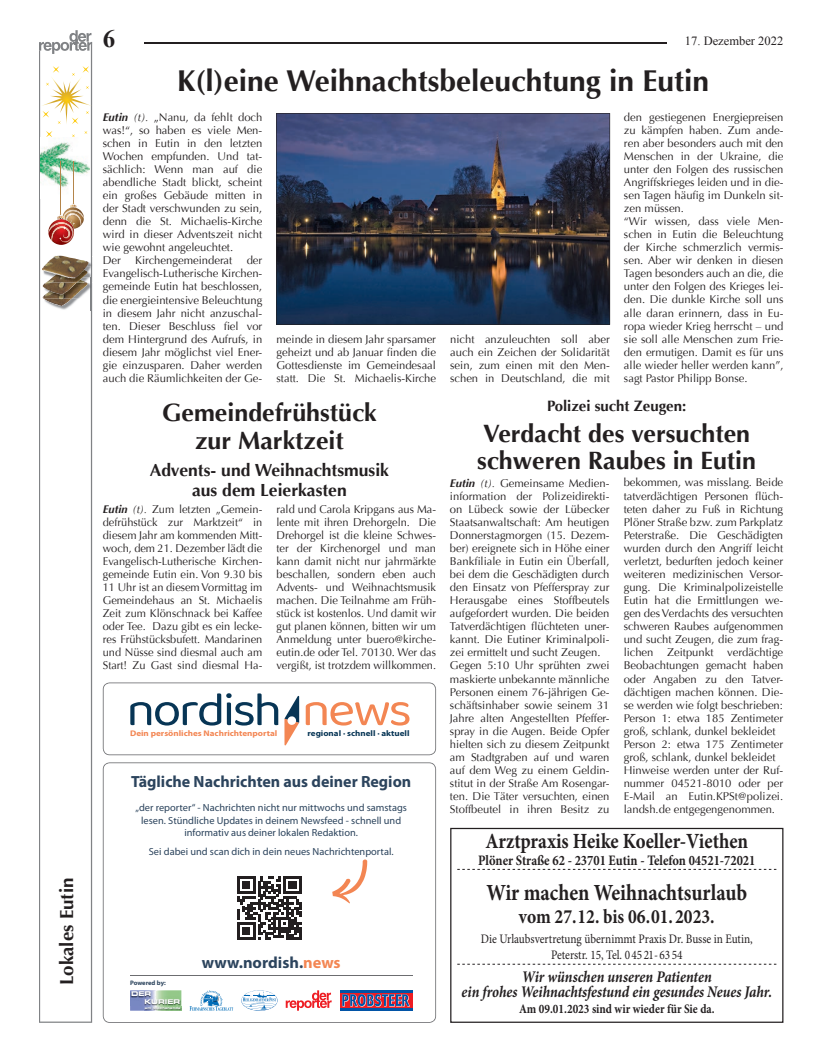
<style>
.page{position:relative;width:819px;height:1053px;background:#fff}
.page>*{position:absolute;margin:0;border:0;box-sizing:border-box;transform-origin:0 0}
.t1{font:700 30px "Optima";color:#231f20}
.t2{font:700 25px/27.5px "Optima";color:#231f20}
.t3{font:700 25px "Times New Roman";color:#231f20}
.t4{font:700 23.12px "Minion Pro";color:#231f20;scale:.87 1}
.t5{font:700 21.62px "Minion Pro";color:#231f20;scale:.87 1}
.t6{font:700 20.25px "Minion Pro";color:#231f20;scale:.87 1}
.t7{font:700 18.75px "Optima";color:#231f20}
.t8{font:700 17.5px/20px "Optima";color:#231f20;text-align:center}
.t9{font:italic 700 16.25px/15.9px "Minion Pro";letter-spacing:-.005em;color:#231f20;text-align:center;scale:.87 1}
.t10{font:700 16.25px "Myriad Pro";color:#2c445d}
.t11{font:700 15px "Optima";color:#231f20}
.t12{font:700 14.5px "Minion Pro";color:#231f20;scale:.87 1}
.t13{font:13px/15.9px "Minion Pro";color:#231f20;text-align:center;scale:.87 1}
.t14{font:700 13px "Minion Pro";color:#231f20;scale:.87 1}
.t15{font:12.5px "Times New Roman";color:#231f20}
.t16{font:11.25px/13px "Optima";color:#231f20;text-align:justify}
.t17{font:10.25px/12.4px "Myriad Pro";color:#2c445d;text-align:center}
.t18{font:700 8.12px "Myriad Pro";color:#f38653;scale:1.11 1}
.t19{font:700 8.12px "Myriad Pro";color:#073555;scale:1.11 1}
.t20{font:700 6.5px "Myriad Pro";letter-spacing:-.01em;color:#2c445d}
.t21{font:6.5px/7.4px "Eurostile LT Std Bold Ex 2";letter-spacing:-.01em;color:#fff}
.t22{font:3.12px "Eurostile Bold Extended Two";letter-spacing:.04em;color:#fff}
.s1{font-weight:700;font-style:italic}
.s2{font-style:italic}
.s3{color:#f38653}
</style>
<div class="page">
<hr style="left:144px;top:43px;width:522px;height:1px;background:#231f20">
<svg style="left:103px;top:762px;width:333px;height:260px"></svg>
<svg style="left:237px;top:876px;width:64px;height:63px"></svg>
<svg style="left:332px;top:858px;width:35px;height:45px"></svg>
<hr style="left:130px;top:975px;width:282px;height:1px;background:#6c6d70">
<svg style="left:103px;top:682px;width:333px;height:73px"></svg>
<svg style="left:286px;top:990px;width:45px;height:20px"></svg>
<svg style="left:189px;top:990px;width:44px;height:20px"></svg>
<svg style="left:241px;top:990px;width:36px;height:20px"></svg>
<svg style="left:130px;top:990px;width:51px;height:20px"></svg>
<img style="left:131px;top:991px;width:50px;height:14px">
<img style="left:144px;top:1006px;width:37px;height:4px">
<svg style="left:340px;top:992px;width:72px;height:16px"></svg>
<svg style="left:342px;top:994px;width:68px;height:12px"></svg>
<hr style="left:340px;top:990px;width:72px;height:2px;background:#0154a6">
<hr style="left:340px;top:1008px;width:72px;height:2px;background:#0154a6">
<div style="left:450px;top:827px;width:333px;height:195px;border:1px solid #231f20"></div>
<svg style="left:457px;top:869px;width:319px;height:1px"></svg>
<svg style="left:457px;top:963px;width:319px;height:1px"></svg>
<svg style="left:276px;top:113px;width:334px;height:212px;background:#313c56"></svg>
<svg style="left:39px;top:54px;width:53px;height:968px"></svg>
<svg style="left:39px;top:30px;width:53px;height:24px"></svg>
<img style="left:44px;top:298px;width:33px;height:12px">
<img style="left:43px;top:296px;width:29px;height:10px">
<svg style="left:41px;top:66px;width:51px;height:59px"></svg>
<svg style="left:46px;top:131px;width:6px;height:6px"></svg>
<img style="left:44px;top:294px;width:33px;height:4px">
<img style="left:43px;top:282px;width:34px;height:12px">
<svg style="left:44px;top:278px;width:8px;height:18px"></svg>
<svg style="left:77px;top:257px;width:16px;height:53px"></svg>
<img style="left:46px;top:278px;width:42px;height:4px">
<img style="left:42px;top:256px;width:46px;height:22px">
<img style="left:41px;top:137px;width:49px;height:62px">
<hr style="left:73px;top:161px;width:1px;height:43px;background:#b4854b">
<img style="left:77px;top:207px;width:7px;height:22px">
<img style="left:77px;top:210px;width:7px;height:16px">
<hr style="left:61px;top:161px;width:1px;height:54px;background:#b4854b">
<img style="left:48px;top:219px;width:26px;height:26px">
<img style="left:48px;top:222px;width:26px;height:20px">
<svg style="left:57px;top:203px;width:20px;height:27px"></svg>
<p class="t7" style="left:56px;top:985px;width:109px;rotate:-90deg">Lokales Eutin</p>
<p class="t3" style="left:103px;top:21px;width:14px">6</p>
<p class="t15" style="left:685px;top:32px;width:100px">17. Dezember 2022</p>
<p class="t1" style="left:177px;top:64px;width:533px">K(l)eine Weihnachtsbeleuchtung in Eutin</p>
<p class="t16" style="left:103px;top:110px;width:161px;text-align:left"><span class="s1">Eutin</span> <span class="s2">(t).</span> „Nanu, da fehlt doch was!“, so haben es viele Men&shy;schen in Eutin in den letzten<br>Wochen empfunden. Und tat&shy;sächlich: Wenn man auf die abendliche Stadt blickt, scheint ein großes Gebäude mitten in der Stadt verschwunden zu sein, denn die St. Michaelis-Kirche wird in dieser Adventszeit nicht wie gewohnt angeleuchtet.<br>Der</p>
<p class="t16" style="left:103px;top:254px;width:161px;text-indent:144px">der Evangelisch-Lutherische Kirchen&shy;gemeinde Eutin hat beschlossen, die energieintensive Beleuchtung in diesem Jahr nicht anzuschal&shy;ten. Dieser Beschluss fiel vor dem Hintergrund des Aufrufs, in diesem Jahr möglichst viel Ener&shy;gie einzusparen. Daher werden auch die Räumlichkeiten der Ge-</p>
<p class="t16" style="left:135px;top:254px;width:99px">Kirchengemeinderat</p>
<p class="t16" style="left:276px;top:332px;width:161px">meinde in diesem Jahr sparsamer geheizt und ab Januar finden die Gottesdienste im Gemeindesaal statt. Die St. Michaelis-Kirche</p>
<p class="t2" style="left:162px;top:399px;width:216px;text-align:center">Gemeindefrühstück zur Marktzeit</p>
<p class="t8" style="left:150px;top:460px;width:240px">Advents- und Weihnachtsmusik aus dem Leierkasten</p>
<p class="t16" style="left:103px;top:502px;width:161px"><span class="s1">Eutin</span> <span class="s2">(t).</span> Zum letzten „Gemein&shy;defrühstück zur Marktzeit“ in diesem Jahr am kommenden Mitt&shy;woch, dem 21. Dezember lädt die Evangelisch-Lutherische Kirchen&shy;gemeinde Eutin ein. Von 9.30 bis 11 Uhr ist an diesem Vormittag im Gemeindehaus an St. Michaelis Zeit zum Klönschnack bei Kaffee oder Tee. Dazu gibt es ein lecke&shy;res Frühstücksbufett. Mandarinen und Nüsse sind diesmal auch am Start! Zu Gast sind diesmal Ha-</p>
<p class="t16" style="left:276px;top:502px;width:161px">rald und Carola Kripgans aus Ma&shy;lente mit ihren Drehorgeln. Die Drehorgel ist die kleine Schwes&shy;ter der Kirchenorgel und man kann damit nicht nur jahrmärkte beschallen, sondern eben auch Advents- und Weihnachtsmusik machen. Die Teilnahme am Früh&shy;stück ist kostenlos. Und damit wir gut planen können, bitten wir um Anmeldung unter buero@kirche&shy;eutin.de oder Tel. 70130. Wer das vergißt, ist trotzdem willkommen.</p>
<p class="t18" style="left:130px;top:728px;width:134px">Dein persönliches Nachrichtenportal</p>
<p class="t19" style="left:307px;top:728px;width:93px">regional · schnell · aktuell</p>
<p class="t10" style="left:131px;top:771px;width:282px">Tägliche Nachrichten aus deiner Region</p>
<p class="t17" style="left:135px;top:801px;width:273px">„der reporter“ - Nachrichten nicht nur mittwochs und samstags lesen. Stündliche Updates in deinem Newsfeed - schnell und informativ aus deiner lokalen Redaktion.</p>
<p class="t17" style="left:149px;top:845px;width:246px">Sei dabei und scan dich in dein neues Nachrichtenportal.</p>
<p class="t20" style="left:130px;top:978px;width:37px">Powered by:</p>
<p class="t21" style="left:144px;top:990px;width:37px;text-indent:-13px">DER<br>KURIER</p>
<p class="t22" style="left:145px;top:1005px;width:37px">am Wochenende</p>
<p class="t10" style="left:202px;top:953px;width:140px">www.nordish.<span class="s3">news</span></p>
<p class="t16" style="left:450px;top:332px;width:161px">nicht anzuleuchten soll aber auch ein Zeichen der Solidarität sein, zum einen mit den Men&shy;schen in Deutschland, die mit</p>
<p class="t16" style="left:624px;top:110px;width:161px;text-align:left">den gestiegenen Energiepreisen zu kämpfen haben. Zum ande&shy;ren aber besonders auch mit den<br>Menschen in der Ukraine, die unter den Folgen des russischen<br>Angriffskrieges leiden und in die&shy;sen Tagen häufig im Dunkeln sit&shy;zen müssen.<br>“Wir wissen, dass viele Men&shy;schen in Eutin die Beleuchtung der Kirche schmerzlich vermis&shy;sen. Aber wir denken in diesen<br>Tagen besonders auch an die, die unter den Folgen des Krieges lei&shy;den. Die dunkle Kirche soll uns alle daran erinnern, dass in Eu&shy;ropa wieder Krieg herrscht – und sie soll alle Menschen zum Frie&shy;den ermutigen. Damit es für uns alle wieder heller werden kann”, sagt Pastor Philipp Bonse.</p>
<p class="t11" style="left:547px;top:397px;width:141px">Polizei sucht Zeugen:</p>
<p class="t2" style="left:477px;top:420px;width:280px">Verdacht des versuchten schweren Raubes in Eutin</p>
<p class="t16" style="left:450px;top:476px;width:161px;text-align:left"><span class="s1">Eutin</span> <span class="s2">(t).</span> Gemeinsame Medien&shy;information der Polizeidirekti&shy;on Lübeck sowie der Lübecker<br>Staatsanwaltschaft: Am heutigen<br>Donnerstagmorgen (15. Dezem&shy;ber) ereignete sich in Höhe einer<br>Bankfiliale in Eutin ein Überfall, bei dem die Geschädigten durch den Einsatz von Pfefferspray zur<br>Herausgabe eines Stoffbeutels aufgefordert wurden. Die beiden<br>Tatverdächtigen flüchteten uner&shy;kannt. Die Eutiner Kriminalpoli&shy;zei ermittelt und sucht Zeugen.<br>Gegen 5:10 Uhr sprühten zwei maskierte unbekannte männliche<br>Personen einem 76-jährigen Ge&shy;schäftsinhaber sowie seinem 31<br>Jahre alten Angestellten Pfeffer&shy;spray in die Augen. Beide Opfer hielten sich zu diesem Zeitpunkt am Stadtgraben auf und waren auf dem Weg zu einem Geldin&shy;stitut in der Straße Am Rosengar&shy;ten. Die Täter versuchten, einen<br>Stoffbeutel in ihren Besitz zu</p>
<p class="t16" style="left:623px;top:476px;width:161px;text-align:left">bekommen, was misslang. Beide tatverdächtigen Personen flüch&shy;teten daher zu Fuß in Richtung<br>Plöner Straße bzw. zum Parkplatz<br>Peterstraße. Die Geschädigten wurden durch den Angriff leicht verletzt, bedurften jedoch keiner weiteren medizinischen Versor&shy;gung. Die Kriminalpolizeistelle<br>Eutin hat die Ermittlungen we&shy;gen des Verdachts des versuchten schweren Raubes aufgenommen und sucht Zeugen, die zum frag&shy;lichen Zeitpunkt verdächtige<br>Beobachtungen gemacht haben oder Angaben zu den Tatver&shy;dächtigen machen können. Die&shy;se werden wie folgt beschrieben:<br>Person 1: etwa 185 Zentimeter groß, schlank, dunkel bekleidet<br>Person 2: etwa 175 Zentimeter groß, schlank, dunkel bekleidet<br>Hinweise werden unter der Ruf&shy;nummer 04521-8010 oder per<br>E-Mail an Eutin.KPSt@polizei. landsh.de entgegengenommen.</p>
<p class="t5" style="left:485px;top:825px;width:303px">Arztpraxis Heike Koeller-Viethen</p>
<p class="t12" style="left:478px;top:850px;width:320px">Plöner Straße 62 - 23701 Eutin - Telefon 04521-72021</p>
<p class="t4" style="left:486px;top:875px;width:301px">Wir machen Weihnachtsurlaub</p>
<p class="t6" style="left:519px;top:901px;width:226px">vom 27.12. bis 06.01.2023.</p>
<p class="t13" style="left:481px;top:930px;width:314px">Die Urlaubsvertretung übernimmt Praxis Dr. Busse in Eutin,<br>Peterstr. 15, Tel. 0 45 21- 63 54</p>
<p class="t9" style="left:461px;top:968px;width:358px">Wir wünschen unseren Patienten<br>ein frohes Weihnachtsfestund ein gesundes Neues Jahr.</p>
<p class="t14" style="left:519px;top:999px;width:226px">Am 09.01.2023 sind wir wieder für Sie da.</p>
</div>
